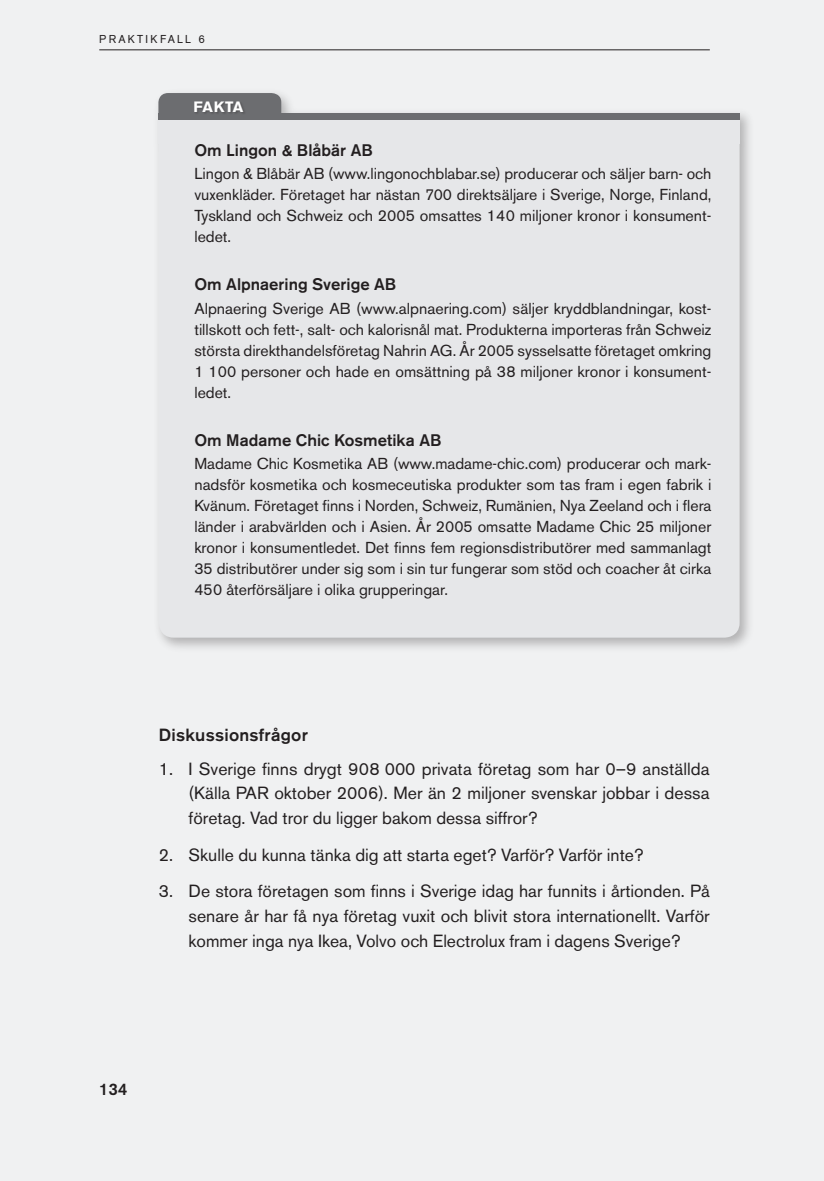
<style>
.page{position:relative;width:824px;height:1181px;background:#fff}
.page>*{position:absolute;margin:0;border:0;box-sizing:border-box;transform-origin:0 0}
.t1{font:17.5px/24.5px "Akzidenz Grotesk BE";color:#231f20;text-align:justify}
.t2{font:500 17.5px "Akzidenz Grotesk BE";letter-spacing:.015em;color:#231f20}
.t3{font:500 16.62px "Akzidenz Grotesk BE";color:#231f20}
.t4{font:15.75px/21px "Akzidenz Grotesk BE";color:#231f20;text-align:justify}
.t5{font:700 14.88px "Akzidenz Grotesk BE";letter-spacing:.02em;color:#fff}
.t6{font:11.38px "Akzidenz Grotesk BE";color:#231f20}
</style>
<div class="page">
<div style="left:0;top:0;width:823px;height:1181px;background:#f0f1f2"></div>
<hr style="left:99px;top:50px;width:610px;height:1px;background:#231f20">
<div style="left:153px;top:87px;width:602px;height:567px;background:#231f20;opacity:.3"></div>
<div style="left:158px;top:93px;width:123px;height:30px;background:#6c6d70;border-radius:10px"></div>
<svg style="left:158px;top:119px;width:581px;height:25px;fill:#e6e7e9"></svg>
<div style="left:158px;top:113px;width:581px;height:6px;background:#6c6d70"></div>
<div style="left:159px;top:124px;width:580px;height:513px;background:#e6e7e9;border-radius:15px"></div>
<div style="left:193px;top:100px;width:53px;height:16px;background:#231f20;opacity:.3"></div>
<p class="t6" style="left:99px;top:33px;width:37px">PR AKTIK</p>
<p class="t6" style="left:160px;top:33px;width:25px">FALL</p>
<p class="t6" style="left:198px;top:33px;width:8px">6</p>
<p class="t5" style="left:193px;top:98px;width:51px">FAKTA</p>
<p class="t3" style="left:194px;top:140px;width:180px">Om Lingon &amp; Blåbär AB</p>
<p class="t4" style="left:194px;top:163px;width:518px">Lingon &amp; Blåbär AB (www.lingonochblabar.se) producerar och säljer barn- och vuxenkläder. Företaget har nästan 700 direktsäljare i Sverige, N orge, Finland, Tyskland och Schweiz och 2005 omsattes 140 miljoner kronor i konsument&shy;ledet.</p>
<p class="t3" style="left:194px;top:274px;width:203px">Om Alpnaering Sverige AB</p>
<p class="t4" style="left:194px;top:298px;width:518px">Alpnaering Sverige AB (www.alpnaering.com) säljer kryddblandningar, kost&shy;tillskott och fett-, salt- och kalorisnål mat. Produkterna importeras från Schweiz största direkthandelsföretag Nahrin AG. År 2005 sysselsatte företaget omkring 1 100 personer och hade en omsättning på 38 miljoner kronor i konsument&shy;ledet.</p>
<p class="t3" style="left:194px;top:430px;width:248px">Om Madame Chic Kosmetika AB</p>
<p class="t4" style="left:194px;top:453px;width:518px">Madame Chic Kosmetika AB (www.madame-chic.com) producerar och mark&shy;nadsför kosmetika och kosmeceutiska produkter som tas fram i egen fabrik i Kvänum. Företaget finns i Norden, Schweiz, Rumänien, Nya Zeeland och i flera länder i arabvärlden och i Asien. År 2005 omsatte Madame Chic 25 miljoner kronor i konsumentledet. Det finns fem regionsdistributörer med sammanlagt 35 distributörer under sig som i sin tur fungerar som stöd och coacher åt cirka 450 återförsäljare i olika grupperingar.</p>
<p class="t2" style="left:159px;top:723px;width:151px">Diskussionsfrågor</p>
<p class="t1" style="left:189px;top:756px;width:522px;text-indent:-30px">1. I Sverige finns drygt 908 000 privata företag som har 0–9 anställda (Källa PAR oktober 2006). Mer än 2 miljoner svenskar jobbar i dessa företag. Vad tror du ligger bakom dessa siffror?</p>
<p class="t1" style="left:159px;top:842px;width:486px">2. S kulle du kunna tänka dig att starta eget? Varför? Varför inte?</p>
<p class="t1" style="left:189px;top:879px;width:522px;text-indent:-30px">3. De stora företagen som finns i Sverige idag har funnits i årtionden. På senare år har få nya företag vuxit och blivit stora internationellt. Varför kommer inga nya Ikea, Volvo och Electrolux fram i dagens Sverige?</p>
<p class="t3" style="left:99px;top:1079px;width:30px">134</p>
</div>
